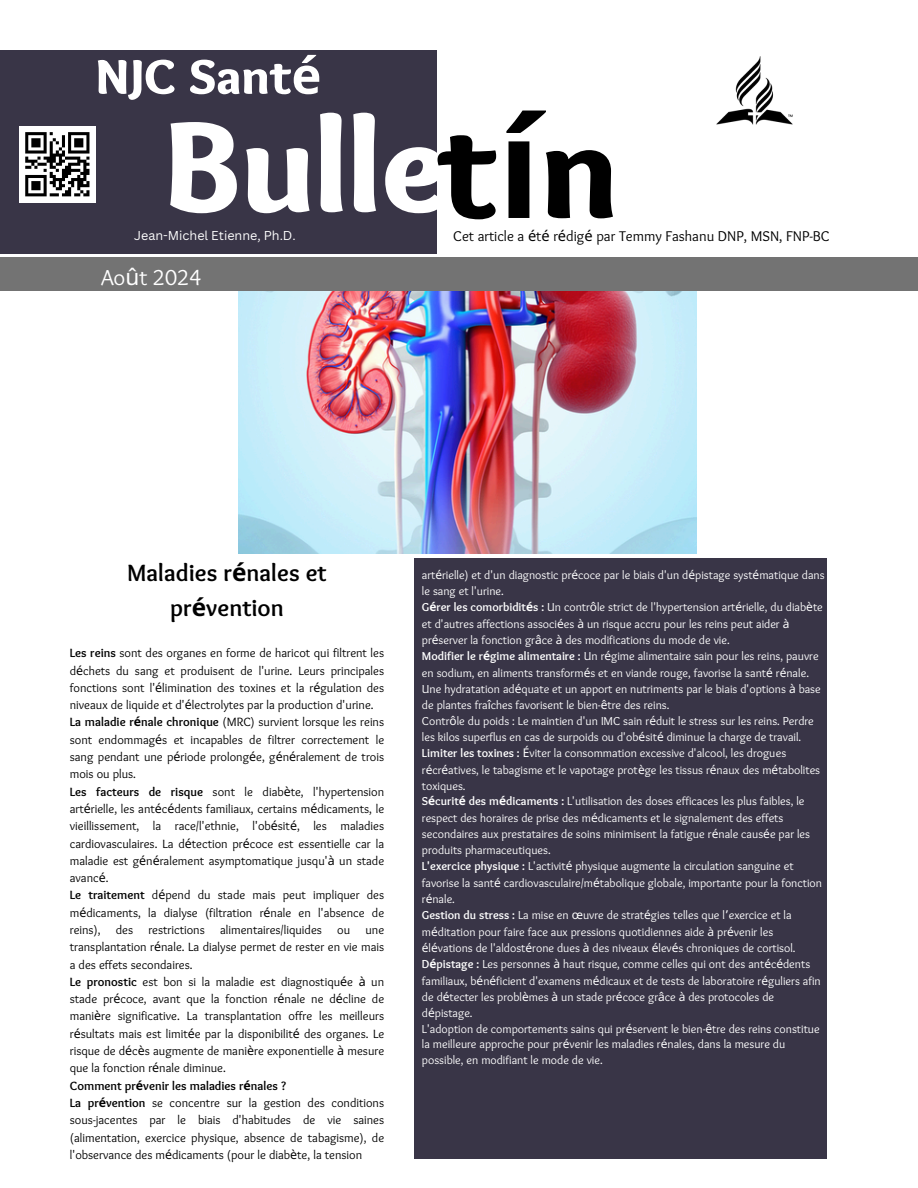
<style>
.page{position:relative;width:918px;height:1188px;background:#fff}
.page>*{position:absolute;margin:0;border:0;box-sizing:border-box;transform-origin:0 0}
.t1{font:900 140.25px "Sukar";color:#000}
.t2{font:900 133.65px "Sukar";color:#fff}
.t3{font:900 50.85px "Sukar";color:#fff}
.t4{font:700 24.45px/34.7px "Sukar";color:#000;text-align:center}
.t5{font:22.5px "Sukar";color:#fff}
.t6{font:14.7px "Sukar";color:#000}
.t7{font:12.6px "Canva Sans";color:#fff}
.t8{font:12.45px/17.2px "Sukar";color:#000;text-align:justify}
.t9{font:700 12.45px "Sukar";color:#000}
.t10{font:12px/16.2px "Sukar";color:#fff}
.s1{font-family:"Noto Sans";font-weight:700}
.s2{font-family:"Noto Sans"}
.s3{font-weight:700}
.s4{font-family:"Noto Sans Gurmukhi"}
</style>
<div class="page">
<img style="left:238px;top:291px;width:458px;height:262px">
<div style="left:0;top:257px;width:918px;height:34px;background:#737373"></div>
<div style="left:0;top:50px;width:437px;height:203px;background:#393547"></div>
<div style="left:414px;top:558px;width:412px;height:466px;background:#393547"></div>
<div style="left:414px;top:1016px;width:412px;height:143px;background:#393547"></div>
<div style="left:19px;top:126px;width:77px;height:77px;background:#fff"></div>
<svg style="left:25px;top:132px;width:64px;height:64px"></svg>
<img style="left:716px;top:56px;width:77px;height:69px">
<p class="t3" style="left:96px;top:47px;width:227px">NJC Sant<span class="s1">é</span></p>
<p class="t1" style="left:438px;top:90px;width:182px">t<span class="s1">í</span>n</p>
<p class="t6" style="left:453px;top:227px;width:378px">Cet article a <span class="s2">é</span>t<span class="s2">é</span> r<span class="s2">é</span>dig<span class="s2">é</span> par Temmy Fashanu DNP, MSN, FNP-BC</p>
<p class="t2" style="left:164px;top:90px;width:284px">Bulle</p>
<p class="t7" style="left:134px;top:227px;width:163px">Jean-Michel Etienne, Ph.D.</p>
<h2 class="t5" style="left:101px;top:264px;width:102px">Ao<span class="s2">û</span>t 2024</h2>
<h1 class="t4" style="left:127px;top:558px;width:201px">Maladies r<span class="s2">é</span>nales et pr<span class="s2">é</span>vention</h1>
<h1 class="t8" style="left:70px;top:645px;width:316px"><span class="s3">Les reins</span> sont des organes en forme de haricot qui filtrent les d<span class="s2">é</span>chets du sang et produisent de l'urine. Leurs principales fonctions sont l'<span class="s2">é</span>limination des toxines et la r<span class="s2">é</span>gulation des niveaux de liquide et d'<span class="s2">é</span>lectrolytes par la production d'urine.</h1>
<h5 class="t8" style="left:70px;top:715px;width:316px"><span class="s3">La maladie r</span><span class="s1">é</span><span class="s3">nale chronique</span> (MRC) survient lorsque les reins sont endommag<span class="s2">é</span>s et incapables de filtrer correctement le sang pendant une p<span class="s2">é</span>riode prolong<span class="s2">é</span>e, g<span class="s2">é</span>n<span class="s2">é</span>ralement de trois mois ou plus.</h5>
<h4 class="t8" style="left:70px;top:784px;width:316px"><span class="s3">Les facteurs de risque</span> sont le diab<span class="s2">è</span>te, l'hypertension art<span class="s2">é</span>rielle, les ant<span class="s2">é</span>c<span class="s2">é</span>dents familiaux, certains m<span class="s2">é</span>dicaments, le vieillissement, la race/l'ethnie, l'ob<span class="s2">é</span>sit<span class="s2">é</span>, les maladies cardiovasculaires. La d<span class="s2">é</span>tection pr<span class="s2">é</span>coce est essentielle car la maladie est g<span class="s2">é</span>n<span class="s2">é</span>ralement asymptomatique jusqu'<span class="s2">à</span> un stade avanc<span class="s2">é</span>.</h4>
<h3 class="t8" style="left:70px;top:887px;width:316px"><span class="s3">Le traitement</span> d<span class="s2">é</span>pend du stade mais peut impliquer des m<span class="s2">é</span>dicaments, la dialyse (filtration r<span class="s2">é</span>nale en l'absence de reins), des restrictions alimentaires/liquides ou une transplantation r<span class="s2">é</span>nale. La dialyse permet de rester en vie mais a des effets secondaires.</h3>
<p class="t8" style="left:70px;top:974px;width:316px"><span class="s3">Le pronostic</span> est bon si la maladie est diagnostiqu<span class="s2">é</span>e <span class="s2">à</span> un stade pr<span class="s2">é</span>coce, avant que la fonction r<span class="s2">é</span>nale ne d<span class="s2">é</span>cline de mani<span class="s2">è</span>re significative. La transplantation offre les meilleurs r<span class="s2">é</span>sultats mais est limit<span class="s2">é</span>e par la disponibilit<span class="s2">é</span> des organes. Le risque de d<span class="s2">é</span>c<span class="s2">è</span>s augmente de mani<span class="s2">è</span>re exponentielle <span class="s2">à</span> mesure que la fonction r<span class="s2">é</span>nale diminue.</p>
<p class="t9" style="left:70px;top:1078px;width:218px">Comment pr<span class="s2">é</span>venir les maladies r<span class="s2">é</span>nales ?</p>
<p class="t8" style="left:70px;top:1095px;width:316px"><span class="s3">La pr</span><span class="s1">é</span><span class="s3">vention</span> se concentre sur la gestion des conditions sous-jacentes par le biais d'habitudes de vie saines (alimentation, exercice physique, absence de tabagisme), de l'observance des m<span class="s2">é</span>dicaments (pour le diab<span class="s2">è</span>te, la tension</p>
<p class="t10" style="left:422px;top:568px;width:404px">art<span class="s2">é</span>rielle) et d'un diagnostic pr<span class="s2">é</span>coce par le biais d'un d<span class="s2">é</span>pistage syst<span class="s2">é</span>matique dans le sang et l'urine.</p>
<p class="t10" style="left:422px;top:600px;width:402px"><span class="s3">G</span><span class="s1">é</span><span class="s3">rer les comorbidit</span><span class="s1">é</span><span class="s3">s :</span> Un contr<span class="s2">ô</span>le strict de l'hypertension art<span class="s2">é</span>rielle, du diab<span class="s2">è</span>te et d'autres affections associ<span class="s2">é</span>es <span class="s2">à</span> un risque accru pour les reins peut aider <span class="s2">à </span>pr<span class="s2">é</span>server la fonction gr<span class="s2">â</span>ce <span class="s2">à</span> des modifications du mode de vie.</p>
<p class="t10" style="left:422px;top:649px;width:400px"><span class="s3">Modifier le r</span><span class="s1">é</span><span class="s3">gime alimentaire :</span> Un r<span class="s2">é</span>gime alimentaire sain pour les reins, pauvre en sodium, en aliments transform<span class="s2">é</span>s et en viande rouge, favorise la sant<span class="s2">é</span> r<span class="s2">é</span>nale.<br>Une hydratation ad<span class="s2">é</span>quate et un apport en nutriments par le biais d'options <span class="s2">à</span> base de plantes fra<span class="s2">î</span>ches favorisent le bien-<span class="s2">ê</span>tre des reins.</p>
<p class="t10" style="left:422px;top:714px;width:393px">Contr<span class="s2">ô</span>le du poids : Le maintien d'un IMC sain r<span class="s2">é</span>duit le stress sur les reins. Perdre les kilos superflus en cas de surpoids ou d'ob<span class="s2">é</span>sit<span class="s2">é</span> diminue la charge de travail.</p>
<p class="t10" style="left:422px;top:745px;width:400px"><span class="s3">Limiter les toxines :</span> <span class="s2">É</span>viter la consommation excessive d'alcool, les drogues r<span class="s2">é</span>cr<span class="s2">é</span>atives, le tabagisme et le vapotage prot<span class="s2">è</span>ge les tissus r<span class="s2">é</span>naux des m<span class="s2">é</span>tabolites toxiques.</p>
<p class="t10" style="left:422px;top:794px;width:390px"><span class="s3">S</span><span class="s1">é</span><span class="s3">curit</span><span class="s1">é</span> <span class="s3">des m</span><span class="s1">é</span><span class="s3">dicaments :</span> L'utilisation des doses efficaces les plus faibles, le respect des horaires de prise des m<span class="s2">é</span>dicaments et le signalement des effets secondaires aux prestataires de soins minimisent la fatigue r<span class="s2">é</span>nale caus<span class="s2">é</span>e par les produits pharmaceutiques.</p>
<p class="t10" style="left:422px;top:859px;width:402px"><span class="s3">L'exercice physique :</span> L'activit<span class="s2">é</span> physique augmente la circulation sanguine et favorise la sant<span class="s2">é</span> cardiovasculaire/m<span class="s2">é</span>tabolique globale, importante pour la fonction r<span class="s2">é</span>nale.</p>
<p class="t10" style="left:422px;top:908px;width:375px"><span class="s3">Gestion du stress :</span> La mise en <span class="s2">œ</span>uvre de strat<span class="s2">é</span>gies telles que l<span class="s4">’</span>exercice et la m<span class="s2">é</span>ditation pour faire face aux pressions quotidiennes aide <span class="s2">à</span> pr<span class="s2">é</span>venir les <span class="s2">é</span>l<span class="s2">é</span>vations de l'aldost<span class="s2">é</span>rone dues <span class="s2">à</span> des niveaux <span class="s2">é</span>lev<span class="s2">é</span>s chroniques de cortisol.</p>
<p class="t10" style="left:422px;top:957px;width:400px"><span class="s3">D</span><span class="s1">é</span><span class="s3">pistage :</span> Les personnes <span class="s2">à</span> haut risque, comme celles qui ont des ant<span class="s2">é</span>c<span class="s2">é</span>dents familiaux, b<span class="s2">é</span>n<span class="s2">é</span>ficient d'examens m<span class="s2">é</span>dicaux et de tests de laboratoire r<span class="s2">é</span>guliers afin de d<span class="s2">é</span>tecter les probl<span class="s2">è</span>mes <span class="s2">à</span> un stade pr<span class="s2">é</span>coce gr<span class="s2">â</span>ce <span class="s2">à</span> des protocoles de d<span class="s2">é</span>pistage.</p>
<p class="t10" style="left:422px;top:1021px;width:399px">L'adoption de comportements sains qui pr<span class="s2">é</span>servent le bien-<span class="s2">ê</span>tre des reins constitue la meilleure approche pour pr<span class="s2">é</span>venir les maladies r<span class="s2">é</span>nales, dans la mesure du possible, en modifiant le mode de vie.</p>
</div>
